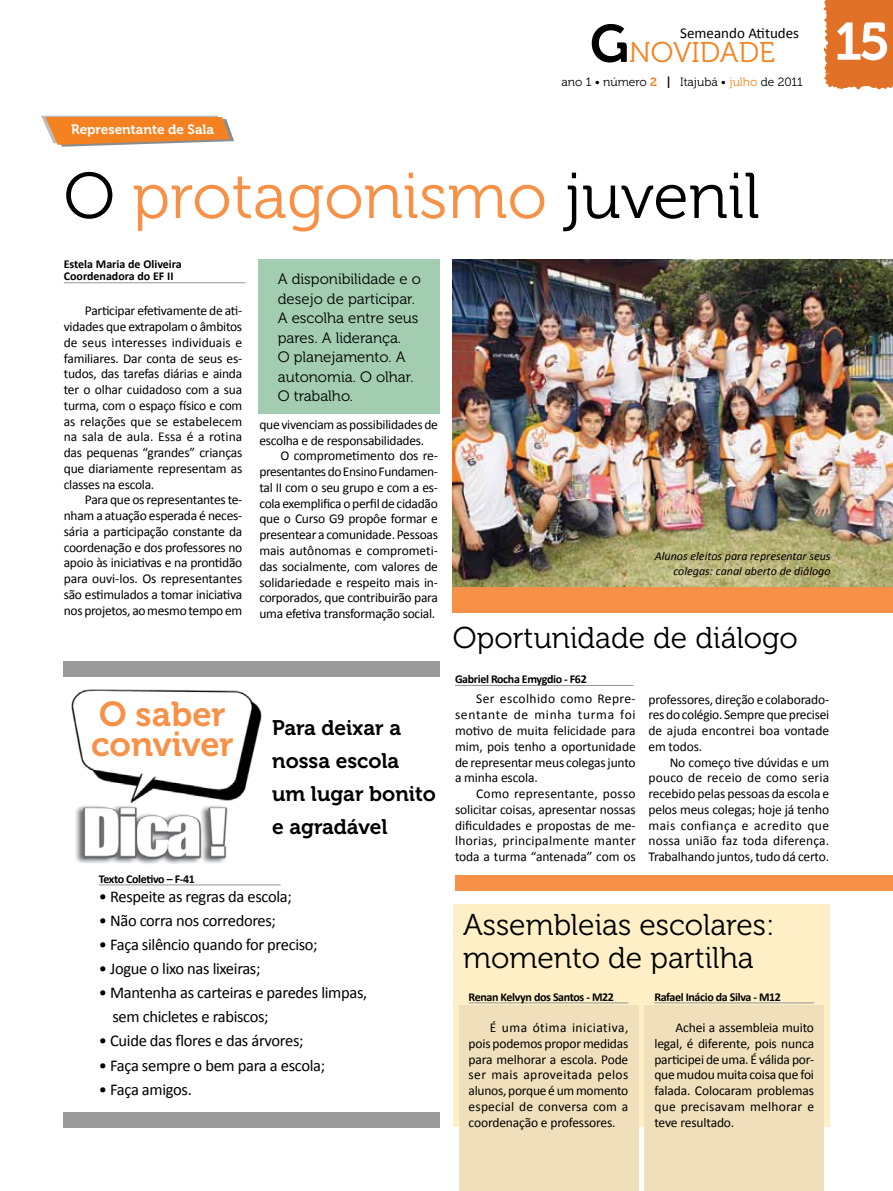
<style>
.page{position:relative;width:893px;height:1191px;background:#fff}
.page>*{position:absolute;margin:0;border:0;box-sizing:border-box;transform-origin:0 0}
.t1{font:64.5px "Museo 300";color:#f79147}
.t2{font:34.5px/30px "Museo 700";color:#f79147}
.t3{font:30px/33px "Museo 300";color:#000}
.t4{font:28.5px "Museo 300";color:#f58220}
.t5{font:21px/33px "Museo 700";color:#000}
.t6{font:16.5px/24px "Calibri";letter-spacing:-.02em;color:#000}
.t7{font:15px/19.5px "Museo 300";color:#000}
.t8{font:15px "Calibri";color:#000}
.t9{font:13.5px/15.8px "Calibri";letter-spacing:-.015em;color:#000;text-align:justify}
.t10{font:13.5px "Museo 700";color:#fff}
.t11{font:700 12px "Calibri";letter-spacing:-.03em;color:#000}
.t12{font:italic 12px/15px "Calibri";color:#000;text-align:right}
.t13{font:700 12px/12px "Calibri";color:#000}
.t14{font:12px "Museo 300";color:#000}
.s1{font-family:"Museo 700";font-size:52.5px;color:#000}
.s2{font-family:"Museo 700";font-size:52.5px;color:#fff}
.s3{font-family:"Museo 700";color:#f58220}
.s4{font-family:"Museo 700"}
.s5{color:#f58220}
.s6{color:#000}
</style>
<div class="page">
<div style="left:824px;top:0;width:69px;height:89px;background:#e17126"></div>
<div style="left:453px;top:904px;width:376px;height:223px;background:#ffefc6"></div>
<div style="left:459px;top:1005px;width:179px;height:186px;background:#efdfba"></div>
<div style="left:644px;top:1005px;width:180px;height:186px;background:#efdfba"></div>
<svg style="left:41px;top:116px;width:193px;height:31px;background:#ec9850"></svg>
<hr style="left:64px;top:282px;width:182px;height:1px;background:#939598">
<div style="left:258px;top:259px;width:182px;height:155px;background:#a2cdb0"></div>
<img style="left:453px;top:259px;width:440px;height:328px">
<div style="left:455px;top:875px;width:438px;height:15px;background:#f79147"></div>
<div style="left:453px;top:587px;width:440px;height:26px;background:#f79147"></div>
<div style="left:64px;top:661px;width:376px;height:16px;background:#9a9a9a"></div>
<div style="left:64px;top:1111px;width:376px;height:16px;background:#9a9a9a"></div>
<hr style="left:455px;top:685px;width:179px;height:1px;background:#939598">
<hr style="left:99px;top:884px;width:182px;height:1px;background:#939598">
<hr style="left:469px;top:1002px;width:159px;height:1px;background:#939598">
<hr style="left:654px;top:1002px;width:160px;height:1px;background:#939598">
<img style="left:71px;top:689px;width:191px;height:175px">
<p class="t10" style="left:71px;top:121px;width:144px">Representante de Sala</p>
<h3 class="t4" style="left:590px;top:37px;width:301px"><span class="s1">G</span>NOVIDADE <span class="s2">15</span></h3>
<p class="t14" style="left:561px;top:75px;width:243px">ano 1 • número <span class="s3">2</span> <span class="s4">|</span> Itajubá • <span class="s5">julho</span> de 2011</p>
<p class="t8" style="left:680px;top:24px;width:120px">Semeando Atitudes</p>
<h1 class="t1" style="left:64px;top:161px;width:698px"><span class="s6">O</span> protagonismo <span class="s6">juvenil</span></h1>
<p class="t13" style="left:64px;top:258px;width:120px">Estela Maria de Oliveira<br>Coordenadora do EF II</p>
<p class="t9" style="left:64px;top:303px;width:180px;text-indent:21px">Participar efetivamente de ati&shy;vidades que extrapolam o âmbitos de seus interesses individuais e familiares. Dar conta de seus es&shy;tudos, das tarefas diárias e ainda ter o olhar cuidadoso com a sua turma, com o espaço físico e com as relações que se estabelecem na sala de aula. Essa é a rotina das pequenas “grandes” crianças que diariamente representam as classes na escola.</p>
<p class="t9" style="left:64px;top:492px;width:180px;text-indent:21px">Para que os representantes te&shy;nham a atuação esperada é neces&shy;sária a participação constante da coordenação e dos professores no apoio às iniciativas e na prontidão para ouvi-los. Os representantes são estimulados a tomar iniciativa nos projetos, ao mesmo tempo em</p>
<p class="t7" style="left:278px;top:269px;width:145px">A disponibilidade e o desejo de participar.<br>A escolha entre seus pares. A liderança.<br>O planejamento. A autonomia. O olhar.<br>O trabalho.</p>
<p class="t9" style="left:259px;top:416px;width:180px">que vivenciam as possibilidades de escolha e de responsabilidades.</p>
<p class="t9" style="left:259px;top:448px;width:180px;text-indent:21px">O comprometimento dos re&shy;presentantes do Ensino Fundamen&shy;tal II com o seu grupo e com a es&shy;cola exemplifica o perfil de cidadão que o Curso G9 propôe formar e presentear a comunidade. Pessoas mais autônomas e comprometi&shy;das socialmente, com valores de solidariedade e respeito mais in&shy;corporados, que contribuirão para uma efetiva transformação social.</p>
<h2 class="t2" style="left:91px;top:699px;width:144px">O saber conviver</h2>
<p class="t11" style="left:99px;top:871px;width:98px">Texto Coletivo – F-41</p>
<h3 class="t5" style="left:272px;top:711px;width:165px">Para deixar a nossa escola um lugar bonito e agradável</h3>
<p class="t6" style="left:99px;top:885px;width:194px">• Respeite as regras da escola;</p>
<p class="t6" style="left:99px;top:909px;width:179px">• Não corra nos corredores;</p>
<p class="t6" style="left:99px;top:933px;width:220px">• Faça silêncio quando for preciso;</p>
<p class="t6" style="left:99px;top:957px;width:163px">• Jogue o lixo nas lixeiras;</p>
<p class="t6" style="left:112px;top:981px;width:256px;text-indent:-14px">• Mantenha as carteiras e paredes limpas, sem chicletes e rabiscos;</p>
<p class="t6" style="left:99px;top:1029px;width:206px">• Cuide das flores e das árvores;</p>
<p class="t6" style="left:99px;top:1053px;width:228px">• Faça sempre o bem para a escola;</p>
<p class="t6" style="left:99px;top:1077px;width:94px">• Faça amigos.</p>
<p class="t12" style="left:655px;top:548px;width:177px">Alunos eleitos para representar seus colegas: canal aberto de diálogo</p>
<h3 class="t3" style="left:453px;top:621px;width:347px">Oportunidade de diálogo</h3>
<p class="t11" style="left:455px;top:671px;width:133px">Gabriel Rocha Emygdio - F62</p>
<p class="t9" style="left:455px;top:691px;width:182px;text-indent:21px">Ser escolhido como Repre&shy;sentante de minha turma foi motivo de muita felicidade para mim, pois tenho a oportunidade de representar meus colegas junto a minha escola.</p>
<p class="t9" style="left:455px;top:785px;width:182px;text-indent:21px">Como representante, posso solicitar coisas, apresentar nossas dificuldades e propostas de me&shy;lhorias, principalmente manter toda a turma “antenada” com os</p>
<p class="t9" style="left:648px;top:691px;width:182px">professores, direção e colaborado&shy;res do colégio. Sempre que precisei de ajuda encontrei boa vontade em todos.</p>
<p class="t9" style="left:648px;top:754px;width:182px;text-indent:21px">No começo tive dúvidas e um pouco de receio de como seria recebido pelas pessoas da escola e pelos meus colegas; hoje já tenho mais confiança e acredito que nossa união faz toda diferença.<br>Trabalhando juntos, tudo dá certo.</p>
<h3 class="t3" style="left:463px;top:909px;width:313px">Assembleias escolares: momento de partilha</h3>
<p class="t11" style="left:469px;top:989px;width:147px">Renan Kelvyn dos Santos - M22</p>
<p class="t9" style="left:469px;top:1019px;width:161px;text-indent:21px">É uma ótima iniciativa, pois podemos propor medidas para melhorar a escola. Pode ser mais aproveitada pelos alunos, porque é um momento especial de conversa com a coordenação e professores.</p>
<p class="t11" style="left:654px;top:989px;width:128px">Rafael Inácio da Silva - M12</p>
<p class="t9" style="left:654px;top:1019px;width:161px;text-indent:21px">Achei a assembleia muito legal, é diferente, pois nunca participei de uma. É válida por&shy;que mudou muita coisa que foi falada. Colocaram problemas que precisavam melhorar e teve resultado.</p>
</div>
